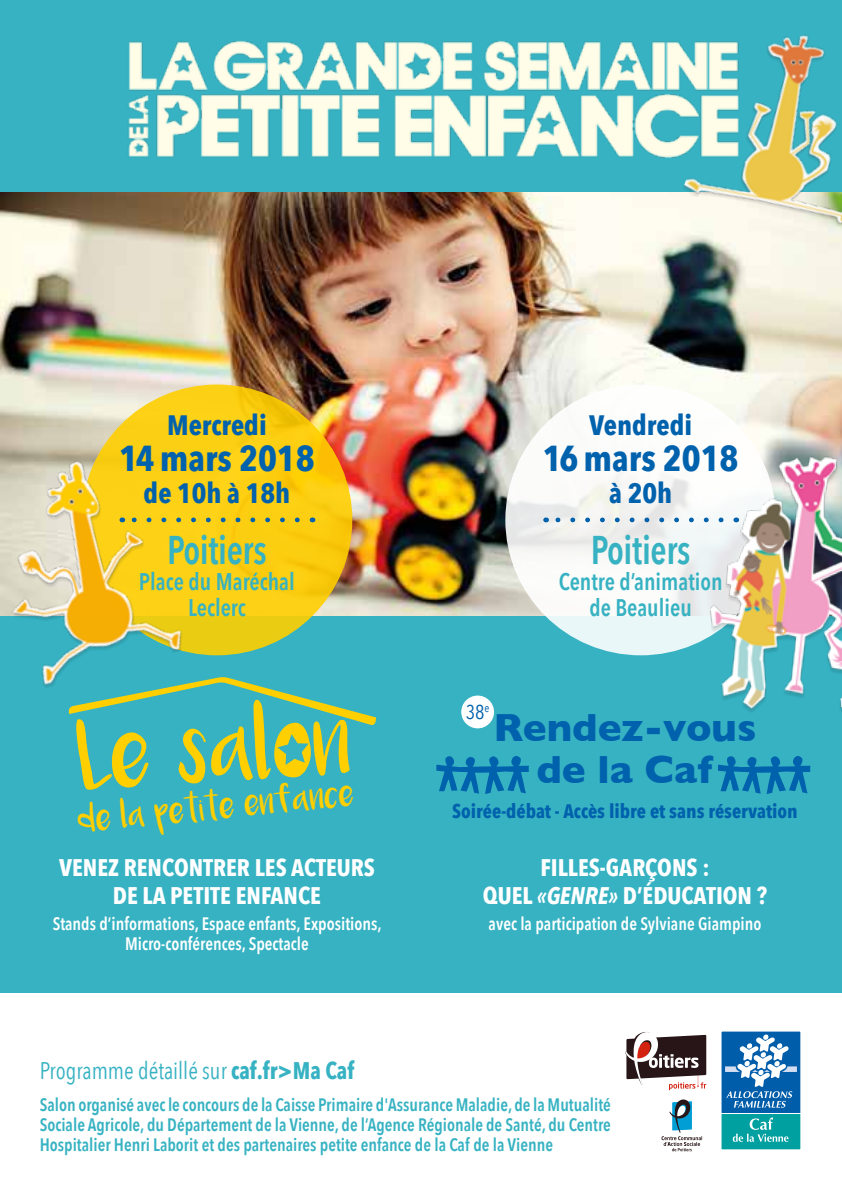
<style>
.page{position:relative;width:842px;height:1191px;background:#fff}
.page>*{position:absolute;margin:0;border:0;box-sizing:border-box;transform-origin:0 0}
.t1{font:700 40px/42px "Gill Sans";color:#0061ad;text-align:center}
.t2{font:600 40px "Avenir Next Condensed";letter-spacing:-.01em;color:#36b2c2;scale:.9 1}
.t3{font:700 36px "Avenir Next Condensed";color:#0061ad}
.t4{font:700 28px "Avenir Next Condensed";color:#0061ad}
.t5{font:700 24px/28px "Avenir Next Condensed";color:#fff;text-align:center}
.t6{font:600 24px/26px "Avenir Next Condensed";color:#36b2c2;text-align:center;scale:.95 1}
.t7{font:24px "Avenir Next Condensed";color:#36b2c2;scale:.95 1}
.t8{font:20.2px "Luna";color:#ffcf00}
.t9{font:20px "Avenir Next Condensed";color:#0061ad}
.t10{font:700 19.6px "Avenir Next Condensed";color:#0061ad}
.t11{font:600 18px/20px "Avenir Next Condensed";color:#36b2c2;text-align:justify;scale:.95 1}
.t12{font:600 18px/20px "Avenir Next Condensed";color:#fff;text-align:center;scale:.95 1}
.s1{font-style:italic}
.s2{font-weight:700}
</style>
<div class="page">
<div style="left:0;top:0;width:842px;height:992px;background:#36b2c2"></div>
<img style="left:0;top:193px;width:842px;height:423px">
<img style="left:370px;top:40px;width:312px;height:118px">
<img style="left:58px;top:40px;width:312px;height:953px">
<svg style="left:69px;top:622px;width:307px;height:316px"></svg>
<svg style="left:82px;top:384px;width:270px;height:271px;background:#f9cd11"></svg>
<svg style="left:204px;top:517px;width:93px;height:5px"></svg>
<svg style="left:505px;top:384px;width:271px;height:271px;background:#f5f7f6"></svg>
<svg style="left:553px;top:517px;width:153px;height:5px"></svg>
<div style="left:720px;top:1114px;width:81px;height:36px;background:#009fa0"></div>
<div style="left:720px;top:1030px;width:81px;height:82px;background:#005da9"></div>
<svg style="left:725px;top:1034px;width:72px;height:73px"></svg>
<svg style="left:733px;top:1117px;width:55px;height:24px"></svg>
<div style="left:720px;top:1029px;width:82px;height:122px;border:2px solid #fff"></div>
<svg style="left:436px;top:756px;width:93px;height:38px"></svg>
<svg style="left:718px;top:756px;width:92px;height:38px"></svg>
<div style="left:461px;top:695px;width:33px;height:33px;background:#fff;border-radius:50%"></div>
<svg style="left:625px;top:1032px;width:81px;height:58px"></svg>
<svg style="left:661px;top:1099px;width:41px;height:52px"></svg>
<img style="left:682px;top:35px;width:160px;height:215px">
<img style="left:0;top:440px;width:204px;height:259px">
<img style="left:706px;top:455px;width:136px;height:257px">
<h3 class="t4" style="left:167px;top:408px;width:101px">Mercredi</h3>
<h2 class="t3" style="left:119px;top:436px;width:197px">14 mars 2018</h2>
<h3 class="t4" style="left:144px;top:476px;width:148px">de 10h à 18h</h3>
<h1 class="t2" style="left:167px;top:516px;width:112px">Poitiers</h1>
<h3 class="t6" style="left:139px;top:568px;width:166px">Place du Maréchal<br>Leclerc</h3>
<p class="t8" style="left:77px;top:812px;width:279px;rotate:-5deg">de la petite enfance</p>
<h3 class="t5" style="left:59px;top:853px;width:317px">VENEZ RENCONTRER LES ACTEURS<br>DE LA PETITE ENFANCE</h3>
<p class="t12" style="left:53px;top:912px;width:348px">Stands d’informations, Espace enfants, Expositions,<br>Micro-conférences, Spectacle</p>
<h3 class="t4" style="left:589px;top:408px;width:104px">Vendredi</h3>
<h2 class="t3" style="left:543px;top:436px;width:197px">16 mars 2018</h2>
<h3 class="t4" style="left:609px;top:476px;width:65px">à 20h</h3>
<h1 class="t2" style="left:591px;top:516px;width:112px">Poitiers</h1>
<h3 class="t6" style="left:559px;top:568px;width:174px">Centre d’animation de Beaulieu</h3>
<p class="t9" style="left:466px;top:694px;width:25px">38<sup>e</sup></p>
<h1 class="t1" style="left:494px;top:705px;width:264px">Rendez-vous de la Caf</h1>
<p class="t10" style="left:452px;top:799px;width:347px">Soirée-débat - Accès libre et sans réservation</p>
<h3 class="t5" style="left:483px;top:853px;width:286px">FILLES-GARÇONS :<br>QUEL <span class="s1">«GENRE»</span> D’ÉDUCATION ?</h3>
<p class="t12" style="left:489px;top:912px;width:289px">avec la participation de Sylviane Giampino</p>
<h3 class="t7" style="left:40px;top:1050px;width:333px">Programme détaillé sur <span class="s2">caf.fr&gt;Ma Caf</span></h3>
<p class="t11" style="left:40px;top:1094px;width:603px">Salon organisé avec le concours de la Caisse Primaire d'Assurance Maladie, de la Mutualité Sociale Agricole, du Département de la Vienne, de l’Agence Régionale de Santé, du Centre Hospitalier Henri Laborit et des partenaires petite enfance de la Caf de la Vienne</p>
</div>
